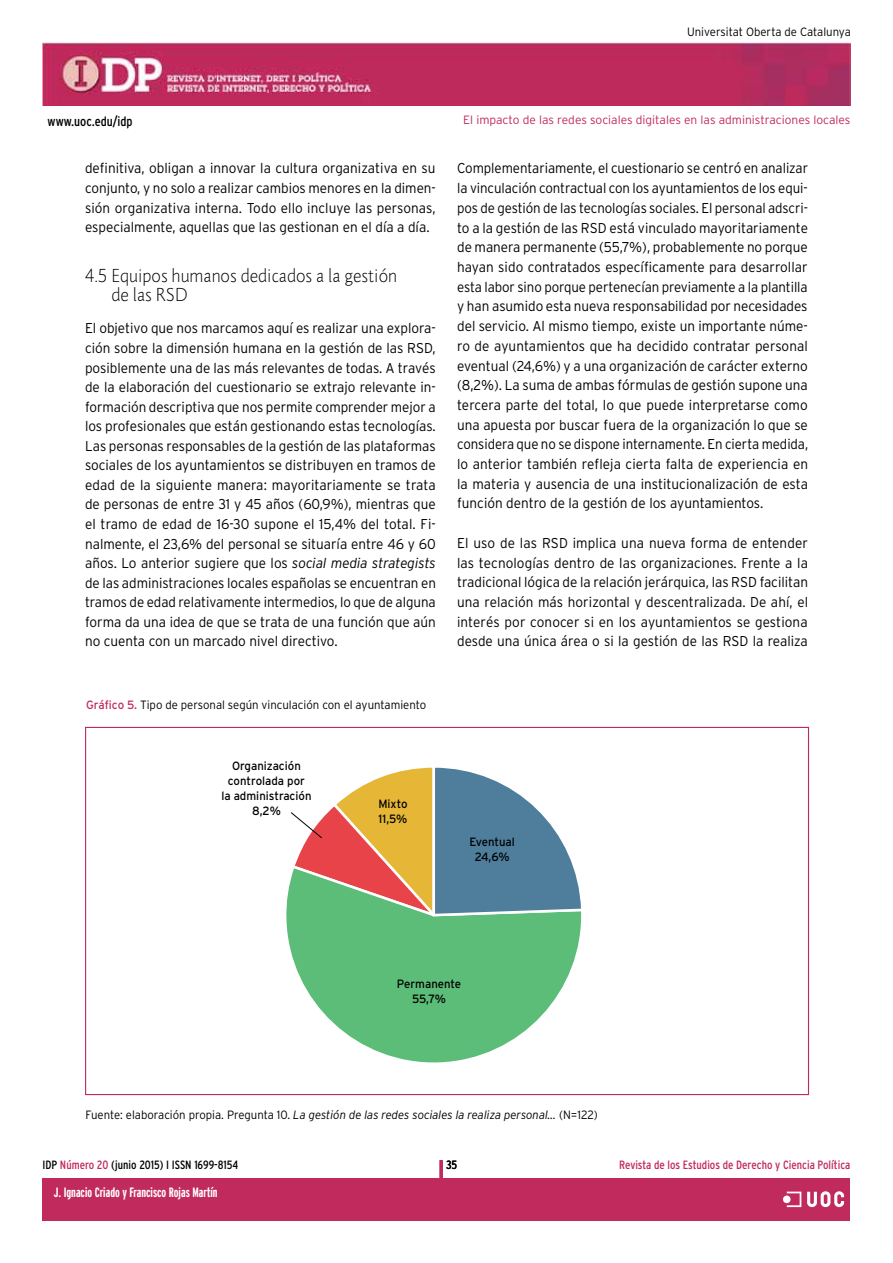
<style>
.page{position:relative;width:893px;height:1263px;background:#fff}
.page>*{position:absolute;margin:0;border:0;box-sizing:border-box;transform-origin:0 0}
.t1{font:300 18px/19.5px "Pragma ND";color:#000;scale:.95 1}
.t2{font:300 14.25px/19.5px "Interstate";color:#000;text-align:justify;scale:.95 1}
.t3{font:300 14.25px/19.6px "Interstate";color:#000;text-align:justify;scale:.93 1}
.t4{font:700 extra-condensed 13.5px "Interstate";color:#fff}
.t5{font:condensed 13.5px "Interstate";color:#000}
.t6{font:italic 300 12px "Interstate";color:#000;scale:.95 1}
.t7{font:300 12px "Interstate";color:#000;scale:.95 1}
.t8{font:12px/15px "Interstate";color:#000;text-align:center;scale:.95 1}
.t9{font:300 12px "Interstate";color:#c12a5d}
.t10{font:condensed 12px "Interstate";color:#c12a5d}
.t11{font:condensed 12px "Interstate";color:#000}
.t12{font:700 extra-condensed 12px "Interstate";color:#fff}
.s1{font-style:italic}
.s2{font-weight:400;color:#c12a5d}
.s3{font-style:normal}
.s4{color:#c12a5d}
</style>
<div class="page">
<img style="left:43px;top:43px;width:807px;height:63px">
<div style="left:43px;top:1178px;width:807px;height:42px;background:#c12a5d"></div>
<div style="left:783px;top:1195px;width:8px;height:8px;background:#fff;border-radius:50%"></div>
<svg style="left:787px;top:1191px;width:57px;height:17px"></svg>
<hr style="left:440px;top:1160px;width:3px;height:44px;background:#c12a5d">
<svg style="left:286px;top:883px;width:295px;height:180px"></svg>
<svg style="left:290px;top:767px;width:292px;height:152px"></svg>
<p class="t7" style="left:687px;top:25px;width:174px">Universitat Oberta de Catalunya</p>
<p class="t5" style="left:48px;top:113px;width:87px">www.uoc.edu/idp</p>
<p class="t2" style="left:85px;top:159px;width:371px">definitiva, obligan a innovar la cultura organizativa en su conjunto, y no solo a realizar cambios menores en la dimen&shy;sión organizativa interna. Todo ello incluye las personas, especialmente, aquellas que las gestionan en el día a día.</p>
<p class="t1" style="left:111px;top:265px;width:302px;text-indent:-26px">4.5 Equipos humanos dedicados a la gestión de las RSD</p>
<p class="t2" style="left:85px;top:318px;width:371px">El objetivo que nos marcamos aquí es realizar una explora&shy;ción sobre la dimensión humana en la gestión de las RSD, posiblemente una de las más relevantes de todas. A través de la elaboración del cuestionario se extrajo relevante in&shy;formación descriptiva que nos permite comprender mejor a los profesionales que están gestionando estas tecnologías.<br>Las personas responsables de la gestión de las plataformas sociales de los ayuntamientos se distribuyen en tramos de edad de la siguiente manera: mayoritariamente se trata de personas de entre 31 y 45 años (60,9%), mientras que el tramo de edad de 16-30 supone el 15,4% del total. Fi&shy;nalmente, el 23,6% del personal se situaría entre 46 y 60 años. Lo anterior sugiere que los <span class="s1">social media strategists </span>de las administraciones locales españolas se encuentran en tramos de edad relativamente intermedios, lo que de alguna forma da una idea de que se trata de una función que aún no cuenta con un marcado nivel directivo.</p>
<p class="t7" style="left:86px;top:698px;width:360px"><span class="s2">Gráfico 5.</span> Tipo de personal según vinculación con el ayuntamiento</p>
<p class="t8" style="left:221px;top:758px;width:97px">Organización controlada por<br>la administración<br>8,2%</p>
<p class="t8" style="left:378px;top:796px;width:32px;text-align:left">Mixto<br>11,5%</p>
<p class="t9" style="left:463px;top:113px;width:389px">El impacto de las redes sociales digitales en las administraciones locales</p>
<p class="t3" style="left:457px;top:159px;width:379px">Complementariamente, el cuestionario se centró en analizar la vinculación contractual con los ayuntamientos de los equi&shy;pos de gestión de las tecnologías sociales. El personal adscri&shy;to a la gestión de las RSD está vinculado mayoritariamente de manera permanente (55,7%), probablemente no porque hayan sido contratados específicamente para desarrollar esta labor sino porque pertenecían previamente a la plantilla y han asumido esta nueva responsabilidad por necesidades del servicio. Al mismo tiempo, existe un importante núme&shy;ro de ayuntamientos que ha decidido contratar personal eventual (24,6%) y a una organización de carácter externo (8,2%). La suma de ambas fórmulas de gestión supone una tercera parte del total, lo que puede interpretarse como una apuesta por buscar fuera de la organización lo que se considera que no se dispone internamente. En cierta medida, lo anterior también refleja cierta falta de experiencia en la materia y ausencia de una institucionalización de esta función dentro de la gestión de los ayuntamientos.</p>
<p class="t2" style="left:457px;top:533px;width:371px">El uso de las RSD implica una nueva forma de entender las tecnologías dentro de las organizaciones. Frente a la tradicional lógica de la relación jerárquica, las RSD facilitan una relación más horizontal y descentralizada. De ahí, el interés por conocer si en los ayuntamientos se gestiona desde una única área o si la gestión de las RSD la realiza</p>
<p class="t8" style="left:469px;top:834px;width:49px">Eventual<br>24,6%</p>
<p class="t8" style="left:397px;top:976px;width:69px">Permanente<br>55,7%</p>
<p class="t6" style="left:86px;top:1108px;width:541px"><span class="s3">Fuente: elaboración propia. Pregunta 10.</span> La gestión de las redes sociales la realiza personal… <span class="s3">(N=122)</span></p>
<p class="t11" style="left:446px;top:1158px;width:13px">35</p>
<p class="t11" style="left:43px;top:1158px;width:197px">IDP <span class="s4">Número 20</span> (junio 2015) I ISSN 1699-8154</p>
<p class="t10" style="left:619px;top:1158px;width:233px">Revista de los Estudios de Derecho y Ciencia Política</p>
<p class="t4" style="left:59px;top:1185px;width:62px">ose R. Agustina</p>
<p class="t4" style="left:54px;top:1185px;width:165px">J. Ignacio Criado y Francisco Rojas Martín</p>
<p class="t12" style="left:54px;top:1185px;width:31px">Eloi Puig</p>
<p class="t12" style="left:59px;top:1185px;width:31px">Eloi Puig</p>
</div>
